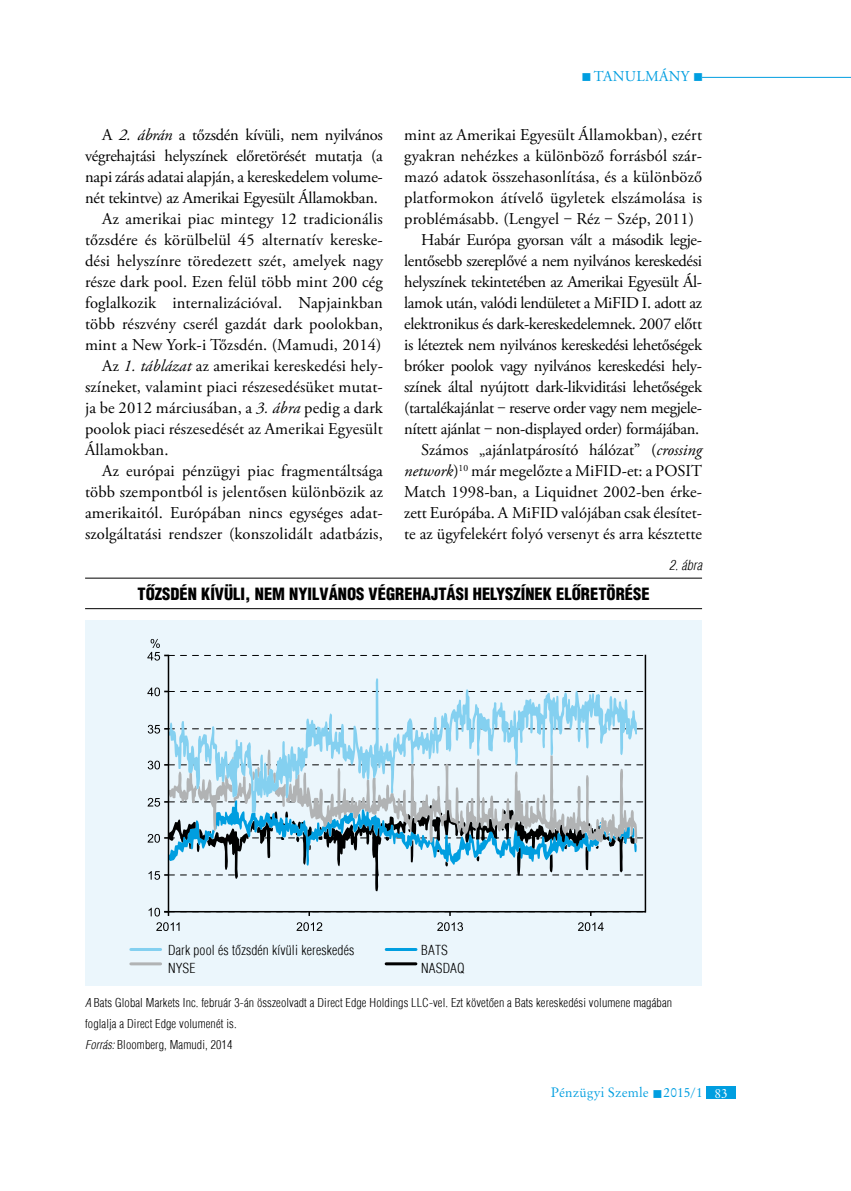
<style>
.page{position:relative;width:851px;height:1191px;background:#fff}
.page>*{position:absolute;margin:0;border:0;box-sizing:border-box;transform-origin:0 0}
.t1{font:16.5px "Adobe Garamond Pro";color:#000}
.t2{font:16.5px "Adobe Garamond Pro";letter-spacing:-.02em;color:#000}
.t3{font:900 condensed 16.5px "H Helvetica";color:#000}
.t4{font:16.5px "Adobe Garamond Pro";letter-spacing:-.025em;color:#000}
.t5{font:15px "Adobe Garamond Pro";letter-spacing:.19em;color:#009ee0}
.t6{font:300 condensed 13.5px/18px "H Helvetica";letter-spacing:.01em;color:#000}
.t7{font:13.5px "Original Garamond HU Normal";letter-spacing:.01em;color:#009ee0}
.t8{font:italic 300 condensed 13.5px "H Helvetica";color:#000}
.t9{font:300 condensed 12px/21px "H Helvetica";letter-spacing:.01em;color:#000}
.s1{font-style:italic}
.s2{color:#fff}
</style>
<div class="page">
<hr style="left:702px;top:77px;width:148px;height:1px;background:#009ee0">
<div style="left:706px;top:1086px;width:30px;height:13px;background:#009ee0"></div>
<hr style="left:85px;top:578px;width:617px;height:1px;background:#000">
<hr style="left:85px;top:608px;width:617px;height:1px;background:#000">
<div style="left:85px;top:620px;width:617px;height:365px;background:#ebf6fc"></div>
<svg style="left:156px;top:922px;width:23px;height:9px"></svg>
<svg style="left:296px;top:922px;width:26px;height:9px"></svg>
<svg style="left:437px;top:922px;width:26px;height:9px"></svg>
<svg style="left:578px;top:922px;width:25px;height:9px"></svg>
<svg style="left:169px;top:678px;width:468px;height:71px"></svg>
<hr style="left:168px;top:655px;width:1px;height:256px;background:#000">
<hr style="left:644px;top:655px;width:2px;height:256px;background:#000">
<svg style="left:148px;top:907px;width:497px;height:9px"></svg>
<svg style="left:147px;top:749px;width:498px;height:142px"></svg>
<svg style="left:148px;top:725px;width:497px;height:8px"></svg>
<svg style="left:147px;top:687px;width:498px;height:9px"></svg>
<svg style="left:147px;top:639px;width:498px;height:21px"></svg>
<hr style="left:386px;top:948px;width:30px;height:3px;background:#009ee0">
<hr style="left:131px;top:962px;width:30px;height:3px;background:#b1b3b4">
<hr style="left:386px;top:962px;width:30px;height:3px;background:#000">
<hr style="left:131px;top:948px;width:30px;height:3px;background:#84d0f0">
<p class="t5" style="left:581px;top:67px;width:123px">■tanulmány ■</p>
<p class="t1" style="left:404px;top:125px;width:299px">mint az Amerikai Egyesült Államokban), ezért</p>
<p class="t1" style="left:404px;top:146px;width:299px">gyakran nehézkes a különböző forrásból szár-</p>
<p class="t1" style="left:404px;top:167px;width:299px">mazó adatok összehasonlítása, és a különböző</p>
<p class="t1" style="left:404px;top:188px;width:299px">platformokon átívelő ügyletek elszámolása is</p>
<p class="t1" style="left:404px;top:209px;width:291px">problémásabb. (Lengyel ‒ Réz ‒ Szép, 2011)</p>
<p class="t4" style="left:421px;top:230px;width:282px">Habár Európa gyorsan vált a második legje-</p>
<p class="t2" style="left:404px;top:251px;width:299px">lentősebb szereplővé a nem nyilvános kereskedési</p>
<p class="t2" style="left:404px;top:272px;width:299px">helyszínek tekintetében az Amerikai Egyesült Ál-</p>
<p class="t1" style="left:404px;top:293px;width:299px">lamok után, valódi lendületet a MiFID I. adott az</p>
<p class="t2" style="left:404px;top:314px;width:299px">elektronikus és dark-kereskedelemnek. 2007 előtt</p>
<p class="t2" style="left:404px;top:335px;width:299px">is léteztek nem nyilvános kereskedési lehetőségek</p>
<p class="t2" style="left:404px;top:356px;width:299px">bróker poolok vagy nyilvános kereskedési hely-</p>
<p class="t2" style="left:404px;top:377px;width:299px">színek által nyújtott dark-likviditási lehetőségek</p>
<p class="t1" style="left:404px;top:398px;width:299px">(tartalékajánlat ‒ reserve order vagy nem megjele-</p>
<p class="t2" style="left:404px;top:419px;width:296px">nített ajánlat ‒ non-displayed order) formájában.</p>
<p class="t1" style="left:421px;top:440px;width:282px">Számos „ajánlatpárosító hálózat” (<span class="s1">crossing</span></p>
<p class="t1" style="left:404px;top:461px;width:299px"><span class="s1">network</span>)<sup>10</sup> már megelőzte a MiFID-et: a POSIT</p>
<p class="t1" style="left:404px;top:482px;width:299px">Match 1998-ban, a Liquidnet 2002-ben érke-</p>
<p class="t1" style="left:404px;top:503px;width:299px">zett Európába. AMiFID valójában csak élesítet-</p>
<p class="t1" style="left:404px;top:524px;width:299px">te az ügyfelekért folyó versenyt és arra késztette</p>
<p class="t8" style="left:669px;top:557px;width:35px">2. ábra</p>
<p class="t3" style="left:137px;top:583px;width:513px">TŐZSDÉN KÍVÜLI, NEM NYILVÁNOS VÉGREHAJTÁSI HELYSZÍNEK ELŐRETÖRÉSE</p>
<p class="t1" style="left:102px;top:125px;width:282px">A <span class="s1">2. ábrán</span> a tőzsdén kívüli, nem nyilvános</p>
<p class="t1" style="left:85px;top:146px;width:299px">végrehajtási helyszínek előretörését mutatja (a</p>
<p class="t1" style="left:85px;top:167px;width:299px">napi zárás adatai alapján, a kereskedelem volume-</p>
<p class="t2" style="left:85px;top:188px;width:294px">nét tekintve) az Amerikai Egyesült Államokban.</p>
<p class="t1" style="left:102px;top:209px;width:282px">Az amerikai piac mintegy 12 tradicionális</p>
<p class="t1" style="left:85px;top:230px;width:299px">tőzsdére és körülbelül 45 alternatív kereske-</p>
<p class="t1" style="left:85px;top:251px;width:299px">dési helyszínre töredezett szét, amelyek nagy</p>
<p class="t1" style="left:85px;top:272px;width:299px">része dark pool. Ezen felül több mint 200 cég</p>
<p class="t1" style="left:85px;top:293px;width:299px">foglalkozik internalizációval. Napjainkban</p>
<p class="t1" style="left:85px;top:314px;width:299px">több részvény cserél gazdát dark poolokban,</p>
<p class="t1" style="left:85px;top:335px;width:298px">mint a New York-i Tőzsdén. (Mamudi, 2014)</p>
<p class="t1" style="left:102px;top:356px;width:282px">Az <span class="s1">1. táblázat</span> az amerikai kereskedési hely-</p>
<p class="t1" style="left:85px;top:377px;width:299px">színeket, valamint piaci részesedésüket mutat-</p>
<p class="t1" style="left:85px;top:398px;width:299px">ja be 2012 márciusában, a <span class="s1">3. ábra</span> pedig a dark</p>
<p class="t1" style="left:85px;top:419px;width:299px">poolok piaci részesedését az Amerikai Egyesült</p>
<p class="t1" style="left:85px;top:440px;width:85px">Államokban.</p>
<p class="t1" style="left:102px;top:461px;width:282px">Az európai pénzügyi piac fragmentáltsága</p>
<p class="t1" style="left:85px;top:482px;width:299px">több szempontból is jelentősen különbözik az</p>
<p class="t1" style="left:85px;top:503px;width:299px">amerikaitól. Európában nincs egységes adat-</p>
<p class="t1" style="left:85px;top:524px;width:299px">szolgáltatási rendszer (konszolidált adatbázis,</p>
<p class="t6" style="left:168px;top:941px;width:188px">Dark pool és tőzsdén kívüli kereskedés<br>NYSE</p>
<p class="t6" style="left:421px;top:941px;width:45px">BATS<br>NASDAQ</p>
<p class="t9" style="left:85px;top:992px;width:588px"><span class="s1">A</span> Bats Global Markets Inc. február 3-án összeolvadt a Direct Edge Holdings LLC-vel. Ezt követően a Bats kereskedési volumene magában foglalja a Direct Edge volumenét is.<br><span class="s1">Forrás:</span> Bloomberg, Mamudi, 2014</p>
<p class="t7" style="left:550px;top:1084px;width:179px">Pénzügyi Szemle ■ 2015/1 <span class="s2">83</span></p>
</div>
